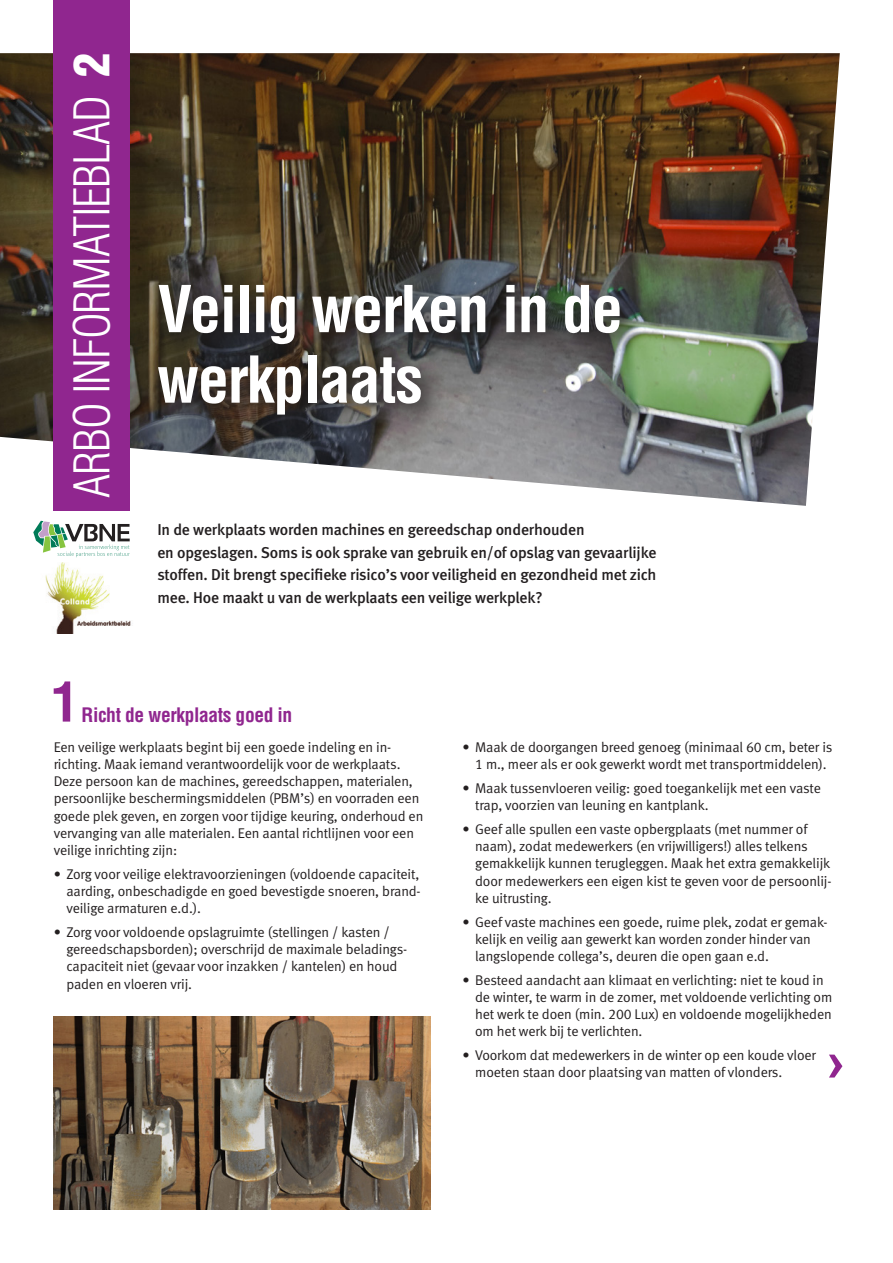
<style>
.page{position:relative;width:893px;height:1263px;background:#fff}
.page>*{position:absolute;margin:0;border:0;box-sizing:border-box;transform-origin:0 0}
.hoofdstukkop{font:700 condensed 63px/70.5px "Helvetica";letter-spacing:-.025em;color:#fff}
.onderkopje{font:700 condensed 53.55px "Helvetica";color:#90268f}
.tussenkop{font:700 51.45px "Arial";color:#90268f}
.hoofdstukkop-2{font:300 condensed 48px "Helvetica";letter-spacing:-.025em;color:#fff}
.onderkopje-2{font:700 condensed 19.5px "Helvetica";letter-spacing:-.02em;color:#90268f}
.introstukjes{font:15.75px/22.5px "Meta Medium LF";letter-spacing:-.01em;color:#231f20}
.brood{font:14.1px/17.2px "Meta Normal LF";letter-spacing:-.01em;color:#231f20}
.s1{font-weight:900}
</style>
<div class="page">
<svg style="left:33px;top:521px;width:97px;height:36px"></svg>
<img style="left:0;top:53px;width:840px;height:453px">
<svg style="left:148px;top:274px;width:497px;height:167px;background:#4f4d4a"></svg>
<img style="left:54px;top:1016px;width:376px;height:194px">
<div style="left:53px;top:0;width:77px;height:510px;background:#90268f"></div>
<img style="left:45px;top:563px;width:86px;height:71px">
<p class="hoofdstukkop-2" style="left:62px;top:497px;width:446px;rotate:-90deg">ARBO INFORMATIEBLAD <span class="s1">2</span></p>
<p class="hoofdstukkop" style="left:157px;top:274px;width:467px">Veilig werken in de werkplaats</p>
<p class="introstukjes" style="left:157px;top:518px;width:501px">In de werkplaats worden machines en gereedschap onderhouden<br>en opgeslagen. Soms is ook sprake van gebruik en/of opslag van gevaarlijke stoffen. Dit brengt specifieke risico’s voor veiligheid en gezondheid met zich mee. Hoe maakt u van de werkplaats een veilige werkplek?</p>
<p class="onderkopje" style="left:51px;top:668px;width:28px">1</p>
<p class="onderkopje-2" style="left:81px;top:702px;width:212px">Richt de werkplaats goed in</p>
<p class="brood" style="left:54px;top:738px;width:371px">Een veilige werkplaats begint bij een goede indeling en in&shy;richting. Maak iemand verantwoordelijk voor de werkplaats.<br>Deze persoon kan de machines, gereedschappen, materialen, persoonlijke beschermingsmiddelen (PBM’s) en voorraden een goede plek geven, en zorgen voor tijdige keuring, onderhoud en vervanging van alle materialen. Een aantal richtlijnen voor een veilige inrichting zijn:</p>
<p class="brood" style="left:66px;top:865px;width:356px;text-align:justify;text-indent:-13px">• Zorg voor veilige elektravoorzieningen (voldoende capaciteit, aarding, onbeschadigde en goed bevestigde snoeren, brand&shy;veilige armaturen e.d.).</p>
<p class="brood" style="left:66px;top:923px;width:342px;text-indent:-13px">• Zorg voor voldoende opslagruimte (stellingen / kasten / gereedschapsborden); overschrijd de maximale beladings&shy;capaciteit niet (gevaar voor inzakken / kantelen) en houd paden en vloeren vrij.</p>
<p class="brood" style="left:462px;top:738px;width:371px;text-align:center">• Maak de doorgangen breed genoeg (minimaal 60 cm, beter is<br>1 m., meer als er ook gewerkt wordt met transportmiddelen).</p>
<p class="brood" style="left:475px;top:779px;width:347px;text-indent:-13px">• Maak tussenvloeren veilig: goed toegankelijk met een vaste trap, voorzien van leuning en kantplank.</p>
<p class="brood" style="left:475px;top:820px;width:358px;text-indent:-13px">• Geef alle spullen een vaste opbergplaats (met nummer of naam), zodat medewerkers (en vrijwilligers!) alles telkens gemakkelijk kunnen terugleggen. Maak het extra gemakkelijk door medewerkers een eigen kist te geven voor de persoonlij&shy;ke uitrusting.</p>
<p class="brood" style="left:475px;top:913px;width:354px;text-indent:-13px">• Geef vaste machines een goede, ruime plek, zodat er gemak&shy;kelijk en veilig aan gewerkt kan worden zonder hinder van langslopende collega’s, deuren die open gaan e.d.</p>
<p class="brood" style="left:475px;top:971px;width:359px;text-indent:-13px">• Besteed aandacht aan klimaat en verlichting: niet te koud in de winter, te warm in de zomer, met voldoende verlichting om het werk te doen (min. 200 Lux) en voldoende mogelijkheden om het werk bij te verlichten.</p>
<p class="brood" style="left:475px;top:1046px;width:342px;text-indent:-13px">• Voorkom dat medewerkers in de winter op een koude vloer moeten staan door plaatsing van matten of vlonders.</p>
<p class="tussenkop" style="left:827px;top:1027px;width:19px">›</p>
</div>
